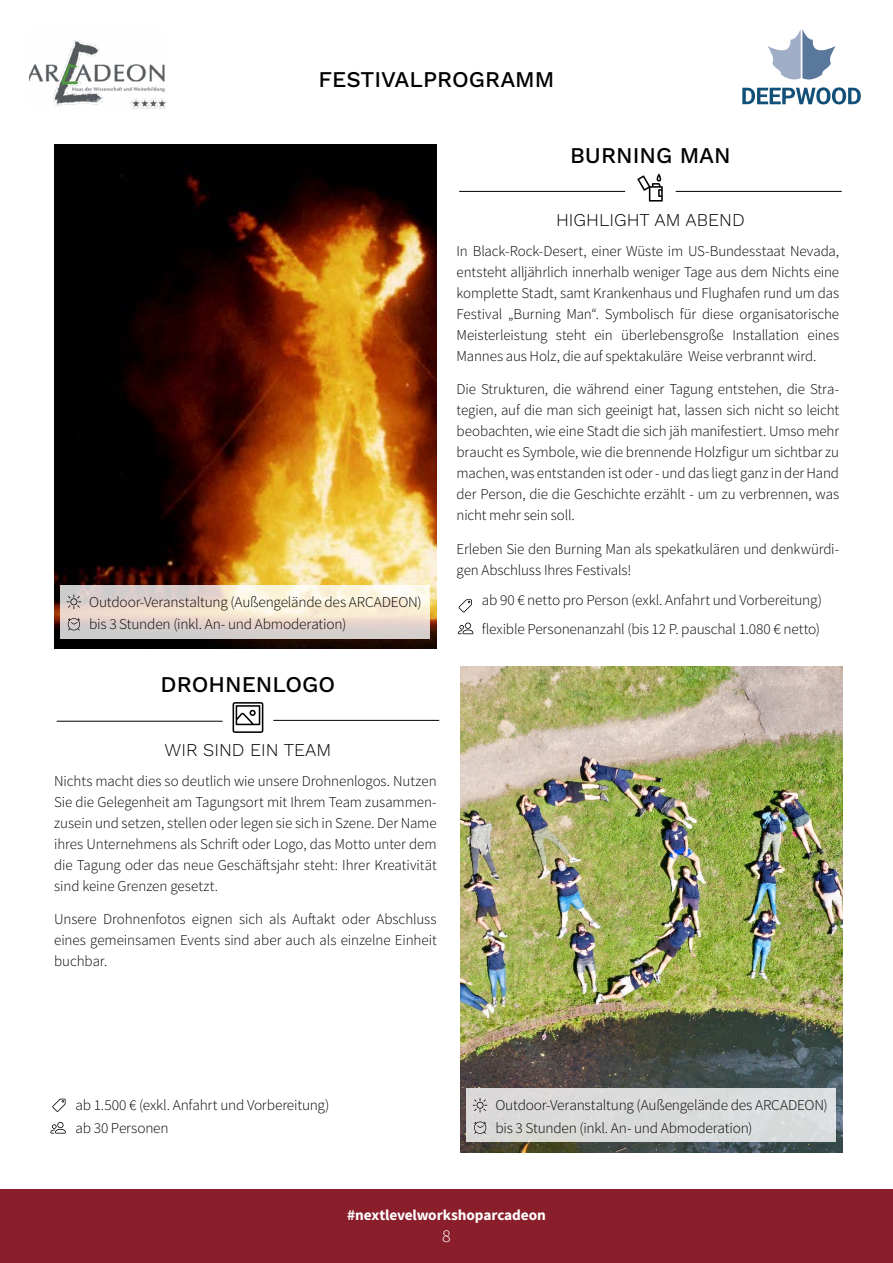
<style>
.page{position:relative;width:893px;height:1263px;background:#fff}
.page>*{position:absolute;margin:0;border:0;box-sizing:border-box;transform-origin:0 0}
.t1{font:500 22.5px "Work Sans";color:#000}
.t2{font:300 18px "Work Sans";color:#000}
.t3{font:300 18px "Source Sans Pro";color:#fff}
.t4{font:300 15px/21px "Source Sans Pro";letter-spacing:-.01em;color:#040300;text-align:justify}
.t5{font:700 15px "Source Sans Pro";letter-spacing:-.01em;color:#fff}
</style>
<div class="page">
<div style="left:0;top:1189px;width:893px;height:74px;background:#8a1e2b"></div>
<svg style="left:742px;top:29px;width:119px;height:75px"></svg>
<img style="left:30px;top:40px;width:135px;height:69px">
<hr style="left:459px;top:191px;width:166px;height:1px;background:#000">
<hr style="left:676px;top:191px;width:166px;height:1px;background:#000">
<svg style="left:637px;top:174px;width:26px;height:28px"></svg>
<svg style="left:458px;top:623px;width:15px;height:11px"></svg>
<svg style="left:459px;top:599px;width:13px;height:13px"></svg>
<hr style="left:57px;top:721px;width:166px;height:1px;background:#000">
<hr style="left:273px;top:720px;width:166px;height:1px;background:#000">
<svg style="left:233px;top:702px;width:30px;height:31px"></svg>
<svg style="left:50px;top:1122px;width:16px;height:11px"></svg>
<svg style="left:52px;top:1099px;width:14px;height:13px"></svg>
<img style="left:460px;top:666px;width:383px;height:486px">
<div style="left:466px;top:1089px;width:370px;height:53px;background:#dadbda"></div>
<svg style="left:474px;top:1121px;width:12px;height:13px"></svg>
<svg style="left:473px;top:1098px;width:14px;height:14px"></svg>
<img style="left:54px;top:144px;width:383px;height:504px">
<svg style="left:60px;top:585px;width:370px;height:54px;background:#e8ddd2"></svg>
<svg style="left:68px;top:618px;width:12px;height:12px"></svg>
<svg style="left:67px;top:594px;width:14px;height:15px"></svg>
<p class="t1" style="left:319px;top:66px;width:237px">FESTIVALPROGRAMM</p>
<p class="t1" style="left:570px;top:142px;width:162px">BURNING MAN</p>
<p class="t4" style="left:89px;top:591px;width:334px">Outdoor-Veranstaltung (Außengelände des ARCADEON)</p>
<p class="t4" style="left:89px;top:614px;width:259px">bis 3 Stunden (inkl. An- und Abmoderation)</p>
<p class="t1" style="left:161px;top:671px;width:176px">DROHNENLOGO</p>
<p class="t2" style="left:165px;top:739px;width:168px">WIR SIND EIN TEAM</p>
<p class="t4" style="left:54px;top:770px;width:384px">Nichts macht dies so deutlich wie unsere Drohnenlogos. Nutzen Sie die Gelegenheit am Tagungsort mit Ihrem Team zusammen&shy;zusein und setzen, stellen oder legen sie sich in Szene. Der Name ihres Unternehmens als Schrift oder Logo, das Motto unter dem die Tagung oder das neue Geschäftsjahr steht: Ihrer Kreativität sind keine Grenzen gesetzt.</p>
<p class="t4" style="left:54px;top:909px;width:384px">Unsere Drohnenfotos eignen sich als Auftakt oder Abschluss eines gemeinsamen Events sind aber auch als einzelne Einheit buchbar.</p>
<p class="t2" style="left:556px;top:209px;width:190px">HIGHLIGHT AM ABEND</p>
<p class="t4" style="left:457px;top:240px;width:384px">In Black-Rock-Desert, einer Wüste im US-Bundesstaat Nevada, entsteht alljährlich innerhalb weniger Tage aus dem Nichts eine komplette Stadt, samt Krankenhaus und Flughafen rund um das Festival „Burning Man“. Symbolisch für diese organisatorische Meisterleistung steht ein überlebensgroße Installation eines Mannes aus Holz, die auf spektakuläre Weise verbrannt wird.</p>
<p class="t4" style="left:457px;top:379px;width:384px">Die Strukturen, die während einer Tagung entstehen, die Stra&shy;tegien, auf die man sich geeinigt hat, lassen sich nicht so leicht beobachten, wie eine Stadt die sich jäh manifestiert. Umso mehr braucht es Symbole, wie die brennende Holzfigur um sichtbar zu machen, was entstanden ist oder - und das liegt ganz in der Hand der Person, die die Geschichte erzählt - um zu verbrennen, was nicht mehr sein soll.</p>
<p class="t4" style="left:457px;top:539px;width:384px">Erleben Sie den Burning Man als spekatkulären und denkwürdi&shy;gen Abschluss Ihres Festivals!</p>
<p class="t4" style="left:482px;top:589px;width:342px">ab 90 € netto pro Person (exkl. Anfahrt und Vorbereitung)</p>
<p class="t4" style="left:482px;top:618px;width:340px">flexible Personenanzahl (bis 12 P. pauschal 1.080 € netto)</p>
<p class="t4" style="left:76px;top:1094px;width:255px">ab 1.500 € (exkl. Anfahrt und Vorbereitung)</p>
<p class="t4" style="left:76px;top:1117px;width:95px">ab 30 Personen</p>
<p class="t4" style="left:495px;top:1094px;width:334px">Outdoor-Veranstaltung (Außengelände des ARCADEON)</p>
<p class="t4" style="left:495px;top:1117px;width:259px">bis 3 Stunden (inkl. An- und Abmoderation)</p>
<p class="t5" style="left:347px;top:1205px;width:200px">#nextlevelworkshoparcadeon</p>
<p class="t3" style="left:442px;top:1225px;width:10px">8</p>
</div>
